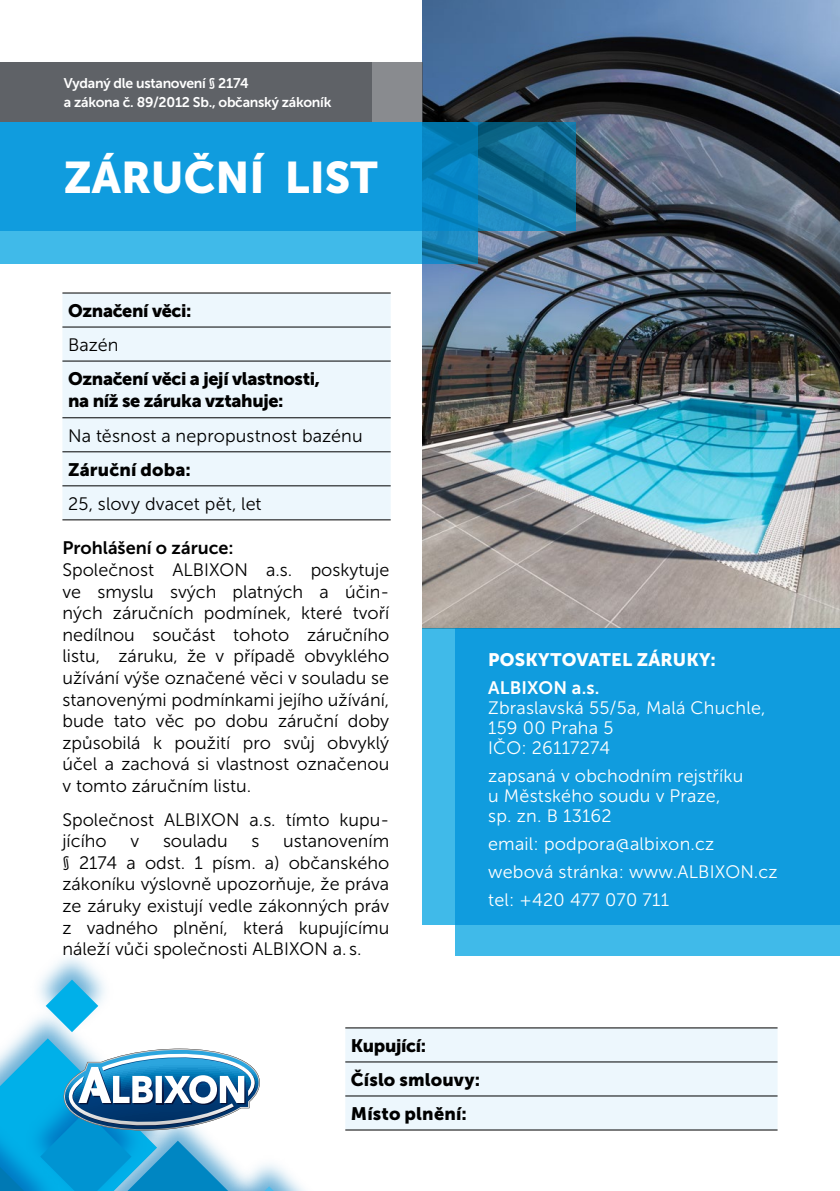
<style>
.page{position:relative;width:840px;height:1191px;background:#fff}
.page>*{position:absolute;margin:0;border:0;box-sizing:border-box;transform-origin:0 0}
.t1{font:44px "Museo Sans 900";color:#fff}
.t2{font:18px/21.6px "Museo Sans 300";color:#000;text-align:justify}
.t3{font:18px/19.8px "Museo Sans 300";letter-spacing:.01em;color:#fff}
.t4{font:18px/21.6px "Museo Sans 900";letter-spacing:-.02em;color:#000}
.t5{font:18px/34px "Museo Sans 900";letter-spacing:.005em;color:#000}
.t6{font:18px "Museo Sans 900";letter-spacing:.01em;color:#fff}
.t7{font:18px "Museo Sans 700";color:#000}
.t8{font:18px "Museo Sans 900";letter-spacing:.01em;color:#000}
.t9{font:18px "Museo Sans 700";letter-spacing:.01em;color:#fff}
.t10{font:14px/19.8px "Museo Sans 700";letter-spacing:-.02em;color:#fff}
</style>
<div class="page">
<img style="left:422px;top:0;width:417px;height:628px">
<svg style="left:46px;top:979px;width:52px;height:53px;background:#66c9ec"></svg>
<div style="left:455px;top:628px;width:384px;height:327px;background:#40bae9"></div>
<svg style="left:477px;top:122px;width:97px;height:109px;background:#1477a4"></svg>
<div style="left:0;top:62px;width:422px;height:60px;background:#898b8f"></div>
<svg style="left:422px;top:628px;width:417px;height:296px;background:#139ede"></svg>
<svg style="left:0;top:122px;width:477px;height:141px;background:#189edc"></svg>
<div style="left:0;top:62px;width:371px;height:60px;background:#62656a"></div>
<svg style="left:0;top:1038px;width:274px;height:153px"></svg>
<div style="left:345px;top:1028px;width:432px;height:101px;background:#edf7fd"></div>
<hr style="left:345px;top:1027px;width:432px;height:1px;background:#000">
<hr style="left:345px;top:1061px;width:432px;height:1px;background:#000">
<hr style="left:345px;top:1095px;width:432px;height:1px;background:#000">
<hr style="left:345px;top:1129px;width:432px;height:1px;background:#000">
<div style="left:62px;top:294px;width:328px;height:225px;background:#edf7fd"></div>
<hr style="left:62px;top:293px;width:328px;height:1px;background:#000">
<hr style="left:62px;top:327px;width:328px;height:1px;background:#000">
<hr style="left:62px;top:361px;width:328px;height:1px;background:#000">
<hr style="left:62px;top:417px;width:328px;height:1px;background:#000">
<hr style="left:62px;top:451px;width:328px;height:1px;background:#000">
<hr style="left:62px;top:485px;width:328px;height:1px;background:#000">
<hr style="left:62px;top:519px;width:328px;height:1px;background:#000">
<p class="t10" style="left:64px;top:73px;width:269px">Vydaný dle ustanovení § 2174<br>a zákona č. 89/2012 Sb., občanský zákoník</p>
<h1 class="t1" style="left:64px;top:153px;width:315px">ZÁRUČNÍ LIST</h1>
<p class="t4" style="left:68px;top:299px;width:125px">Označení věci:</p>
<p class="t2" style="left:68px;top:334px;width:52px">Bazén</p>
<p class="t4" style="left:68px;top:368px;width:253px">Označení věci a její vlastnosti, na níž se záruka vztahuje:</p>
<p class="t2" style="left:68px;top:425px;width:296px">Na těsnost a nepropustnost bazénu</p>
<p class="t8" style="left:68px;top:459px;width:124px">Záruční doba:</p>
<p class="t2" style="left:68px;top:493px;width:195px">25, slovy dvacet pět, let</p>
<p class="t7" style="left:62px;top:538px;width:173px">Prohlášení o záruce:</p>
<p class="t2" style="left:62px;top:559px;width:328px">Společnost ALBIXON a.s. poskytuje ve smyslu svých platných a účin&shy;ných záručních podmínek, které tvoří nedílnou součást tohoto záručního listu, záruku, že v případě obvyklého užívání výše označené věci v souladu se stanovenými podmínkami jejího užívání, bude tato věc po dobu záruční doby způsobilá k použití pro svůj obvyklý účel a zachová si vlastnost označenou v tomto záručním listu.</p>
<p class="t2" style="left:62px;top:808px;width:328px">Společnost ALBIXON a.s. tímto kupu&shy;jícího</p>
<p class="t2" style="left:62px;top:830px;width:328px;text-indent:221px">ustanovením § 2174 a odst. 1 písm. a) občanského zákoníku výslovně upozorňuje, že práva ze záruky existují vedle zákonných práv z vadného plnění, která kupujícímu náleží vůči společnosti ALBIXON a. s.</p>
<p class="t2" style="left:130px;top:830px;width:10px">v</p>
<p class="t2" style="left:163px;top:830px;width:66px">souladu</p>
<p class="t2" style="left:251px;top:830px;width:9px">s</p>
<p class="t6" style="left:488px;top:650px;width:229px">POSKYTOVATEL ZÁRUKY:</p>
<p class="t9" style="left:488px;top:678px;width:113px">ALBIXON a.s.</p>
<p class="t3" style="left:488px;top:698px;width:279px">Zbraslavská 55/5a, Malá Chuchle,<br>159 00 Praha 5<br>IČO: 26117274</p>
<p class="t3" style="left:488px;top:766px;width:256px">zapsaná v obchodním rejstříku u Městského soudu v Praze, sp. zn. B 13162</p>
<p class="t3" style="left:488px;top:829px;width:291px;line-height:28px">email: podpora@albixon.cz webová stránka: www.ALBIXON.cz tel: +420 477 070 711</p>
<p class="t5" style="left:351px;top:1028px;width:131px">Kupující:<br>Číslo smlouvy:<br>Místo plnění:</p>
</div>
